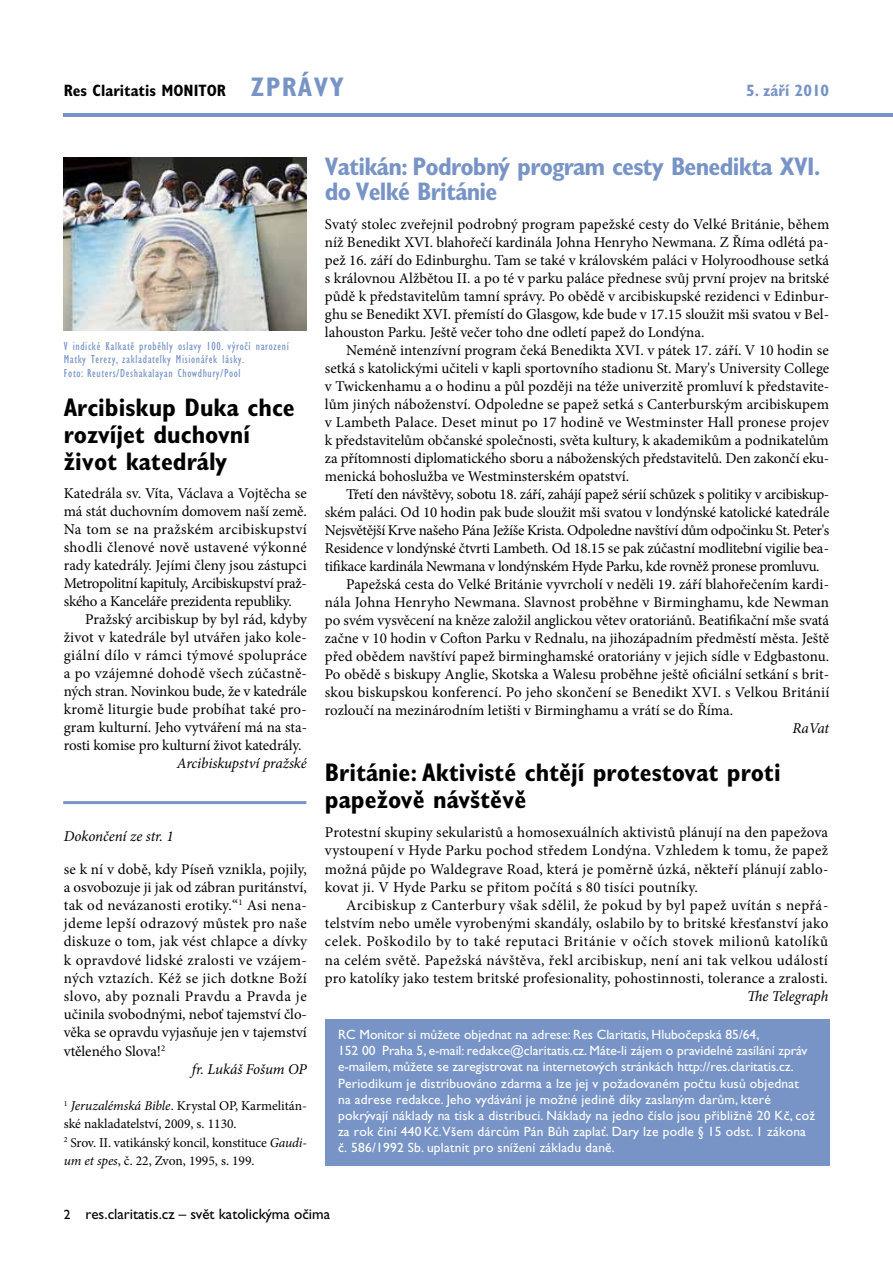
<style>
.page{position:relative;width:893px;height:1263px;background:#fff}
.page>*{position:absolute;margin:0;border:0;box-sizing:border-box;transform-origin:0 0}
.t1{font:700 condensed 27px "Gill Sans Std";letter-spacing:.05em;color:#7894c7}
.t2{font:700 condensed 25.5px/27px "Gill Sans Std";color:#000}
.t3{font:700 condensed 25.5px/25.5px "Gill Sans Std";letter-spacing:-.03em;color:#7894c7}
.t4{font:700 condensed 16.5px "Gill Sans Std";color:#000}
.t5{font:700 condensed 16.5px "Gill Sans Std";color:#7894c7}
.t6{font:15px/18px "Minion Pro";color:#000;text-align:justify}
.t7{font:15px "Minion Pro";letter-spacing:-.025em;color:#000}
.t8{font:15px "Minion Pro";letter-spacing:.025em;color:#000}
.t9{font:italic 15px "Minion Pro";letter-spacing:-.01em;color:#000}
.t10{font:15px "Minion Pro";letter-spacing:.02em;color:#000}
.t11{font:15px "Gill Sans Std";color:#000}
.t12{font:15px "Minion Pro";letter-spacing:.03em;color:#000}
.t13{font:13.5px/16.2px "Gill Sans Std";letter-spacing:.015em;color:#fff}
.t14{font:13.5px/18.1px "Minion Pro";letter-spacing:-.005em;color:#000}
.t15{font:condensed 12px/13.5px "Gill Sans Std";letter-spacing:.05em;color:#7894c7}
.s1{font-style:italic}
.s2{font-size:13.5px}
</style>
<div class="page">
<img style="left:64px;top:157px;width:243px;height:174px">
<hr style="left:64px;top:113px;width:829px;height:4px;background:#7894c7">
<div style="left:325px;top:1019px;width:504px;height:147px;background:#7894c7"></div>
<hr style="left:63px;top:801px;width:243px;height:3px;background:#7894c7">
<h1 class="t1" style="left:251px;top:71px;width:95px">ZPRÁVY</h1>
<p class="t4" style="left:64px;top:81px;width:164px">Res Claritatis MONITOR</p>
<p class="t5" style="left:746px;top:81px;width:84px">5. září 2010</p>
<p class="t15" style="left:64px;top:339px;width:227px">V indické Kalkatě proběhly oslavy 100. výročí narození<br>Matky Terezy, zakladatelky Misionářek lásky.<br>Foto: Reuters/Deshakalayan Chowdhury/Pool</p>
<h2 class="t2" style="left:64px;top:394px;width:233px">Arcibiskup Duka chce rozvíjet duchovní život katedrály</h2>
<p class="t6" style="left:64px;top:484px;width:245px">Katedrála sv. Víta, Václava a Vojtěcha se má stát duchovním domovem naší země.<br>Na tom se na pražském arcibiskupství shodli členové nově ustavené výkonné rady katedrály. Jejími členy jsou zástupci Metropolitní kapituly, Arcibiskupství praž&shy;ského a Kanceláře prezidenta republiky.</p>
<p class="t6" style="left:64px;top:610px;width:245px;text-indent:21px">Pražský arcibiskup by byl rád, kdyby život v katedrále byl utvářen jako kole&shy;giální dílo v rámci týmové spolupráce a po vzájemné dohodě všech zúčastně&shy;ných stran. Novinkou bude, že v katedrále kromě liturgie bude probíhat také pro&shy;gram kulturní. Jeho vytváření má na sta&shy;rosti komise pro kulturní život katedrály.</p>
<p class="t9" style="left:177px;top:753px;width:132px">Arcibiskupství pražské</p>
<p class="t9" style="left:64px;top:825px;width:111px">Dokončení ze str. 1</p>
<p class="t6" style="left:64px;top:860px;width:245px">se k ní v době, kdy Píseň vznikla, pojily,</p>
<p class="t6" style="left:64px;top:878px;width:245px">a osvobozuje ji jak od zábran puritánství,</p>
<p class="t10" style="left:64px;top:895px;width:245px">tak od nevázanosti erotiky.“<sup>1</sup> Asi nena-</p>
<p class="t8" style="left:64px;top:913px;width:244px">jdeme lepší odrazový můstek pro naše</p>
<p class="t10" style="left:64px;top:931px;width:245px">diskuze o tom, jak vést chlapce a dívky</p>
<p class="t8" style="left:64px;top:950px;width:245px">k opravdové lidské zralosti ve vzájem-</p>
<p class="t8" style="left:64px;top:968px;width:245px">ných vztazích. Kéž se jich dotkne Boží</p>
<p class="t12" style="left:64px;top:986px;width:244px">slovo, aby poznali Pravdu a Pravda je</p>
<p class="t6" style="left:64px;top:1005px;width:245px">učinila svobodnými, neboť tajemství člo-</p>
<p class="t6" style="left:64px;top:1024px;width:245px">věka se opravdu vyjasňuje jen v tajemství</p>
<p class="t6" style="left:64px;top:1042px;width:103px">vtěleného Slova!<sup>2</sup></p>
<p class="t9" style="left:192px;top:1059px;width:117px">fr. Lukáš Fošum OP</p>
<p class="t14" style="left:64px;top:1097px;width:245px"><sup>1</sup> <span class="s1">Jeruzalémská Bible</span>. Krystal OP, Karmelitán&shy;ské nakladatelství, 2009, s. 1130.<br><sup>2</sup> Srov. II. vatikánský koncil, konstituce <span class="s1">Gaudi&shy;um et spes</span>, č. 22, Zvon, 1995, s. 199.</p>
<h2 class="t3" style="left:325px;top:153px;width:497px">Vatikán: Podrobný program cesty Benedikta XVI. do Velké Británie</h2>
<p class="t6" style="left:325px;top:216px;width:506px">Svatý stolec zveřejnil podrobný program papežské cesty do Velké Británie, během níž Benedikt XVI. blahořečí kardinála Johna Henryho Newmana. Z Říma odlétá pa&shy;pež 16. září do Edinburghu. Tam se také v královském paláci v Holyroodhouse setká s královnou Alžbětou II. a po té v parku paláce přednese svůj první projev na britské půdě k představitelům tamní správy. Po obědě v arcibiskupské rezidenci v Edinbur&shy;ghu se Benedikt XVI. přemístí do Glasgow, kde bude v 17.15 sloužit mši svatou v Bel&shy;lahouston Parku. Ještě večer toho dne odletí papež do Londýna.</p>
<p class="t6" style="left:325px;top:342px;width:506px;text-indent:21px">Neméně intenzívní program čeká Benedikta XVI. v pátek 17. září. V 10 hodin se setká s katolickými učiteli v kapli sportovního stadionu St. Mary's University College v Twickenhamu a o hodinu a půl později na téže univerzitě promluví k představite&shy;lům jiných náboženství. Odpoledne se papež setká s Canterburským arcibiskupem v Lambeth Palace. Deset minut po 17 hodině ve Westminster Hall pronese projev k představitelům občanské společnosti, světa kultury, k akademikům a podnikatelům za přítomnosti diplomatického sboru a náboženských představitelů. Den zakončí eku&shy;menická bohoslužba ve Westminsterském opatství.</p>
<p class="t6" style="left:346px;top:486px;width:484px">Třetí den návštěvy, sobotu 18. září, zahájí papež sérií schůzek s politiky v arcibiskup-</p>
<p class="t6" style="left:325px;top:504px;width:506px">ském paláci. Od 10 hodin pak bude sloužit mši svatou v londýnské katolické katedrále</p>
<p class="t7" style="left:325px;top:520px;width:506px">Nejsvětější Krve našeho Pána Ježíše Krista. Odpoledne navštíví dům odpočinku St. Peter's</p>
<p class="t6" style="left:325px;top:540px;width:506px">Residence v londýnské čtvrti Lambeth. Od 18.15 se pak zúčastní modlitební vigilie bea-</p>
<p class="t7" style="left:325px;top:556px;width:496px">tifikace kardinála Newmana v londýnském Hyde Parku, kde rovněž pronese promluvu.</p>
<p class="t6" style="left:346px;top:576px;width:484px">Papežská cesta do Velké Británie vyvrcholí v neděli 19. září blahořečením kardi-</p>
<p class="t6" style="left:325px;top:594px;width:505px">nála Johna Henryho Newmana. Slavnost proběhne v Birminghamu, kde Newman</p>
<p class="t6" style="left:325px;top:612px;width:506px">po svém vysvěcení na kněze založil anglickou větev oratoriánů. Beatifikační mše svatá</p>
<p class="t6" style="left:325px;top:630px;width:506px">začne v 10 hodin v Cofton Parku v Rednalu, na jihozápadním předměstí města. Ještě</p>
<p class="t6" style="left:325px;top:648px;width:506px">před obědem navštíví papež birminghamské oratoriány v jejich sídle v Edgbastonu.</p>
<p class="t6" style="left:325px;top:666px;width:506px">Po obědě s biskupy Anglie, Skotska a Walesu proběhne ještě oficiální setkání s brit-</p>
<p class="t6" style="left:325px;top:684px;width:506px">skou biskupskou konferencí. Po jeho skončení se Benedikt XVI. s Velkou Británií</p>
<p class="t6" style="left:325px;top:702px;width:410px">rozloučí na mezinárodním letišti v Birminghamu a vrátí se do Říma.</p>
<p class="t9" style="left:792px;top:718px;width:38px">RaVat</p>
<h2 class="t2" style="left:325px;top:758px;width:457px">Británie: Aktivisté chtějí protestovat proti papežově návštěvě</h2>
<p class="t6" style="left:325px;top:823px;width:505px">Protestní skupiny sekularistů a homosexuálních aktivistů plánují na den papežova vystoupení v Hyde Parku pochod středem Londýna. Vzhledem k tomu, že papež možná půjde po Waldegrave Road, která je poměrně úzká, někteří plánují zablo&shy;kovat ji. V Hyde Parku se přitom počítá s 80 tisíci poutníky.</p>
<p class="t6" style="left:325px;top:896px;width:505px;text-indent:21px">Arcibiskup z Canterbury však sdělil, že pokud by byl papež uvítán s nepřá&shy;telstvím nebo uměle vyrobenými skandály, oslabilo by to britské křesťanství jako celek. Poškodilo by to také reputaci Británie v očích stovek milionů katolíků na celém světě. Papežská návštěva, řekl arcibiskup, není ani tak velkou událostí pro katolíky jako testem britské profesionality, pohostinnosti, tolerance a zralosti.</p>
<p class="t9" style="left:747px;top:986px;width:83px">The Telegraph</p>
<p class="t13" style="left:338px;top:1026px;width:478px">RC Monitor si můžete objednat na adrese: Res Claritatis, Hlubočepská 85/64,<br>152 00 Praha 5, e-mail: redakce@claritatis.cz. Máte-li zájem o pravidelné zasílání zpráv e-mailem, můžete se zaregistrovat na internetových stránkách http://res.claritatis.cz.<br>Periodikum je distribuováno zdarma a lze jej v požadovaném počtu kusů objednat<br>na adrese redakce. Jeho vydávání je možné jedině díky zaslaným darům, které pokrývají náklady na tisk a distribuci. Náklady na jedno číslo jsou přibližně 20 Kč, což za rok činí 440Kč.Všem dárcům Pán Bůh zaplať. Dary lze podle § 15 odst. 1 zákona č. 586/1992 Sb. uplatnit pro snížení základu daně.</p>
<p class="t11" style="left:64px;top:1206px;width:268px"><span class="s2">2</span> res.claritatis.cz – svět katolickýma očima</p>
</div>
